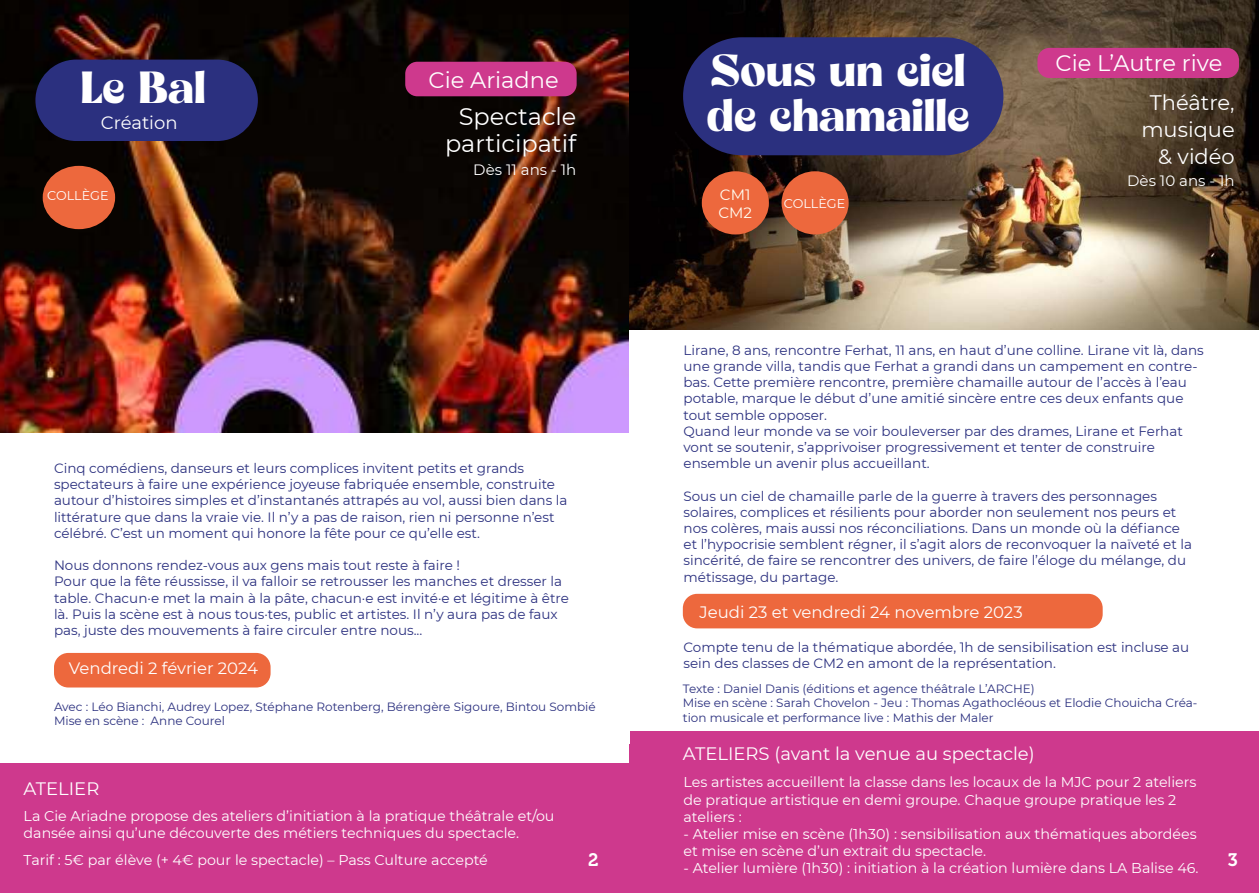
<style>
.page{position:relative;width:1259px;height:893px;background:#fff}
.page>*{position:absolute;margin:0;border:0;box-sizing:border-box;transform-origin:0 0}
.t1{font:45px/45px "Bropella";color:#fff}
.t2{font:24px/27px "Montserrat";color:#fff;text-align:center}
.t3{font:22.5px "Montserrat";color:#fff}
.t4{font:21px/27px "Montserrat";color:#fff;text-align:right}
.t5{font:18px "Montserrat";color:#fff}
.t6{font:18px "Museo 700";color:#fff}
.t7{font:16.5px "Montserrat";color:#fff}
.t8{font:15px "Montserrat";color:#fff}
.t9{font:15px/18px "Montserrat";color:#fffef3}
.t10{font:14.25px/17.1px "Montserrat";color:#fff}
.t11{font:13.5px/16.2px "Montserrat";color:#2b307f}
.t12{font:12.75px "Montserrat";color:#fff}
.t13{font:12px/14.4px "Montserrat";color:#2b307f}
</style>
<div class="page">
<img style="left:0;top:0;width:629px;height:433px">
<div style="left:35px;top:60px;width:223px;height:81px;background:#2b307f;border-radius:41px"></div>
<div style="left:405px;top:62px;width:171px;height:34px;background:#ce398d;border-radius:12px"></div>
<img style="left:629px;top:0;width:630px;height:330px">
<div style="left:1037px;top:48px;width:202px;height:30px;background:#ce398d;border-radius:12px"></div>
<div style="left:683px;top:37px;width:320px;height:118px;background:#2b307f;border-radius:59px"></div>
<div style="left:0;top:764px;width:629px;height:129px;background:#ce398d"></div>
<div style="left:629px;top:712px;width:630px;height:181px;background:#ce398d"></div>
<div style="left:43px;top:166px;width:72px;height:63px;background:#ed683d;border-radius:50%"></div>
<div style="left:629px;top:330px;width:630px;height:401px;background:#fff"></div>
<div style="left:54px;top:653px;width:216px;height:34px;background:#ed683d;border-radius:14px"></div>
<div style="left:683px;top:594px;width:419px;height:34px;background:#ed683d;border-radius:14px"></div>
<div style="left:781px;top:171px;width:67px;height:63px;background:#ed683d;border-radius:50%"></div>
<div style="left:702px;top:171px;width:67px;height:63px;background:#ed683d;border-radius:50%"></div>
<h1 class="t1" style="left:80px;top:65px;width:127px">Le Bal</h1>
<h3 class="t5" style="left:101px;top:110px;width:78px">Création</h3>
<p class="t12" style="left:47px;top:187px;width:63px">COLLÈGE</p>
<h3 class="t3" style="left:428px;top:64px;width:132px">Cie Ariadne</h3>
<h2 class="t2" style="left:445px;top:102px;width:133px">Spectacle participatif</h2>
<p class="t8" style="left:473px;top:159px;width:104px">Dès 11 ans - 1h</p>
<p class="t11" style="left:54px;top:460px;width:515px">Cinq comédiens, danseurs et leurs complices invitent petits et grands spectateurs à faire une expérience joyeuse fabriquée ensemble, construite autour d’histoires simples et d’instantanés attrapés au vol, aussi bien dans la littérature que dans la vraie vie. Il n’y a pas de raison, rien ni personne n’est célébré. C’est un moment qui honore la fête pour ce qu’elle est.</p>
<p class="t11" style="left:54px;top:557px;width:516px">Nous donnons rendez-vous aux gens mais tout reste à faire !<br>Pour que la fête réussisse, il va falloir se retrousser les manches et dresser la table. Chacun·e met la main à la pâte, chacun·e est invité·e et légitime à être là. Puis la scène est à nous tous·tes, public et artistes. Il n’y aura pas de faux pas, juste des mouvements à faire circuler entre nous...</p>
<p class="t7" style="left:69px;top:657px;width:191px">Vendredi 2 février 2024</p>
<p class="t13" style="left:54px;top:699px;width:543px">Avec : Léo Bianchi, Audrey Lopez, Stéphane Rotenberg, Bérengère Sigoure, Bintou Sombié<br>Mise en scène : Anne Courel</p>
<h1 class="t1" style="left:706px;top:48px;width:264px">Sous un ciel de chamaille</h1>
<p class="t9" style="left:718px;top:186px;width:35px">CM1<br>CM2</p>
<p class="t12" style="left:784px;top:195px;width:63px">COLLÈGE</p>
<h3 class="t3" style="left:1055px;top:47px;width:168px">Cie L’Autre rive</h3>
<h3 class="t4" style="left:1141px;top:88px;width:95px">Théâtre, musique &amp; vidéo</h3>
<p class="t8" style="left:1127px;top:171px;width:109px">Dès 10 ans - 1h</p>
<p class="t11" style="left:683px;top:341px;width:522px">Lirane, 8 ans, rencontre Ferhat, 11 ans, en haut d’une colline. Lirane vit là, dans une grande villa, tandis que Ferhat a grandi dans un campement en contre&shy;bas. Cette première rencontre, première chamaille autour de l’accès à l’eau potable, marque le début d’une amitié sincère entre ces deux enfants que tout semble opposer.<br>Quand leur monde va se voir bouleverser par des drames, Lirane et Ferhat vont se soutenir, s’apprivoiser progressivement et tenter de construire ensemble un avenir plus accueillant.</p>
<p class="t11" style="left:683px;top:487px;width:510px">Sous un ciel de chamaille parle de la guerre à travers des personnages solaires, complices et résilients pour aborder non seulement nos peurs et nos colères, mais aussi nos réconciliations. Dans un monde où la défiance et l’hypocrisie semblent régner, il s’agit alors de reconvoquer la naïveté et la sincérité, de faire se rencontrer des univers, de faire l’éloge du mélange, du métissage, du partage.</p>
<p class="t7" style="left:699px;top:601px;width:325px">Jeudi 23 et vendredi 24 novembre 2023</p>
<p class="t11" style="left:683px;top:639px;width:507px">Compte tenu de la thématique abordée, 1h de sensibilisation est incluse au sein des classes de CM2 en amont de la représentation.</p>
<p class="t13" style="left:683px;top:681px;width:516px">Texte : Daniel Danis (éditions et agence théâtrale L’ARCHE)<br>Mise en scène : Sarah Chovelon - Jeu : Thomas Agathocléous et Elodie Chouicha Créa&shy;tion musicale et performance live : Mathis der Maler</p>
<h3 class="t5" style="left:683px;top:741px;width:353px">ATELIERS (avant la venue au spectacle)</h3>
<h3 class="t5" style="left:24px;top:776px;width:77px">ATELIER</h3>
<p class="t10" style="left:24px;top:807px;width:532px">La Cie Ariadne propose des ateliers d’initiation à la pratique théâtrale et/ou dansée ainsi qu’une découverte des métiers techniques du spectacle.</p>
<p class="t10" style="left:24px;top:851px;width:466px">Tarif : 5€ par élève (+ 4€ pour le spectacle) – Pass Culture accepté</p>
<p class="t10" style="left:683px;top:773px;width:514px">Les artistes accueillent la classe dans les locaux de la MJC pour 2 ateliers de pratique artistique en demi groupe. Chaque groupe pratique les 2 ateliers :</p>
<p class="t10" style="left:683px;top:825px;width:515px">- Atelier mise en scène (1h30) : sensibilisation aux thématiques abordées et mise en scène d’un extrait du spectacle.</p>
<p class="t10" style="left:683px;top:859px;width:516px">- Atelier lumière (1h30) : initiation à la création lumière dans LA Balise 46.</p>
<h3 class="t6" style="left:588px;top:850px;width:12px">2</h3>
<h3 class="t6" style="left:1227px;top:850px;width:12px">3</h3>
</div>
